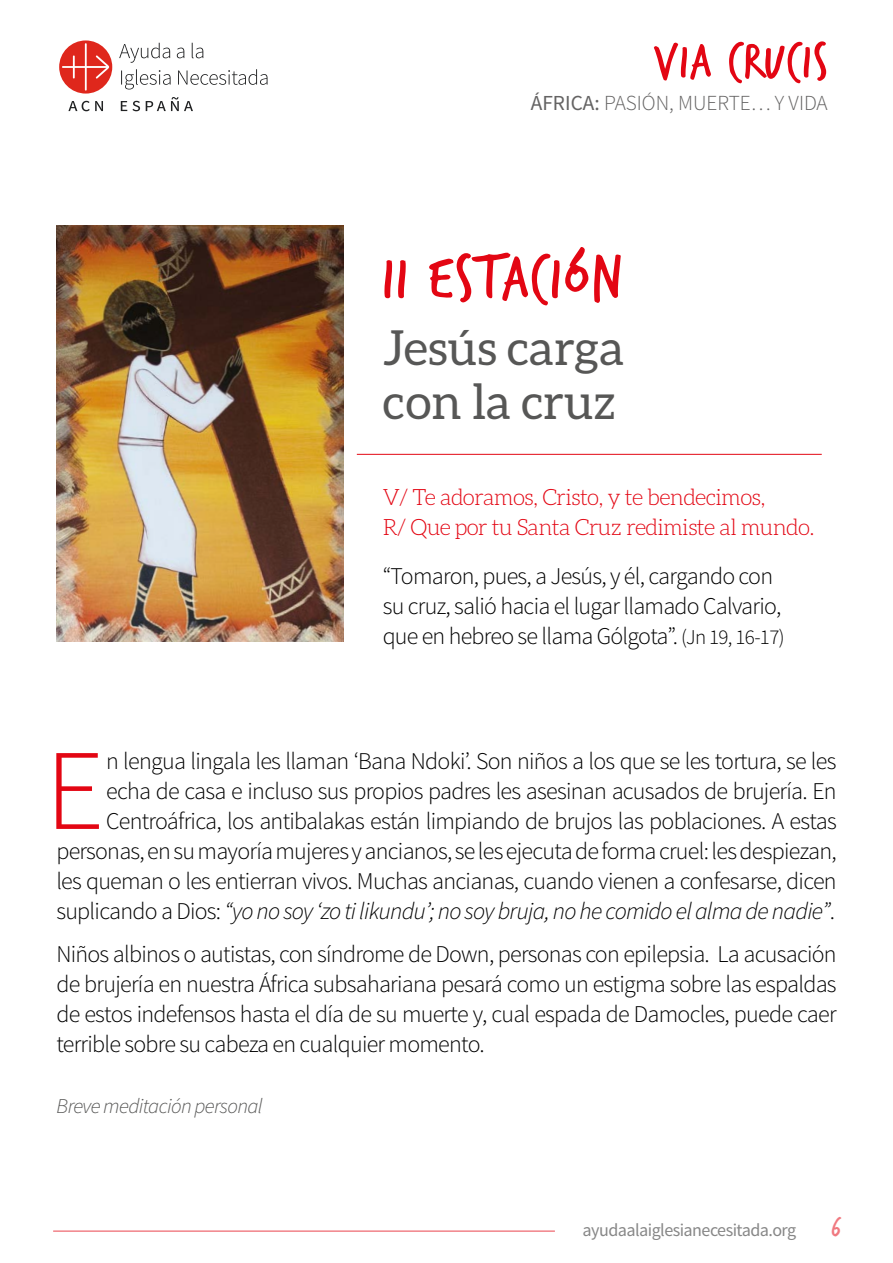
<style>
.page{position:relative;width:893px;height:1263px;background:#fff}
.page>*{position:absolute;margin:0;border:0;box-sizing:border-box;transform-origin:0 0}
.t1{font:300 115.05px "Source Sans Pro";color:#e30613}
.t2{font:64.95px "Trash Hand";letter-spacing:.04em;color:#e30613}
.t3{font:52.05px "Trash Hand";letter-spacing:.04em;color:#e30613}
.t4{font:48.45px/53.4px "Aleo";color:#575756}
.t5{font:300 24px/30px "Source Sans Pro";letter-spacing:-.03em;color:#000}
.t6{font:300 22.5px/30px "Aleo";letter-spacing:-.03em;color:#e30613}
.t7{font:300 21.45px "Source Sans Pro";color:#646363}
.t8{font:italic 300 21px "Source Sans Pro";letter-spacing:-.03em;color:#575756}
.t9{font:18px "Source Sans Pro";letter-spacing:-.03em;color:#878787}
.s1{font-weight:400}
.s2{font-size:21px}
.s3{font-style:italic}
.s4{font-family:"Trash Hand";font-size:28.5px;color:#ea444e}
</style>
<div class="page">
<svg style="left:119px;top:43px;width:149px;height:68px"></svg>
<svg style="left:68px;top:101px;width:35px;height:10px"></svg>
<svg style="left:59px;top:40px;width:53px;height:54px"></svg>
<svg style="left:62px;top:43px;width:47px;height:48px"></svg>
<hr style="left:53px;top:1231px;width:502px;height:1px;background:#ea444e">
<hr style="left:357px;top:454px;width:465px;height:1px;background:#e30613">
<img style="left:57px;top:226px;width:286px;height:415px">
<h3 class="t3" style="left:653px;top:36px;width:176px">VIA CRUCIS</h3>
<p class="t7" style="left:531px;top:90px;width:298px"><span class="s1">ÁFRICA:</span> PASIÓN, MUERTE… Y VIDA</p>
<h2 class="t2" style="left:383px;top:246px;width:241px">iI EstaCIÓN</h2>
<h3 class="t4" style="left:383px;top:321px;width:243px">Jesús carga con la cruz</h3>
<p class="t6" style="left:383px;top:482px;width:433px">V/ Te adoramos, Cristo, y te bendecimos,<br>R/ Que por tu Santa Cruz redimiste al mundo.</p>
<p class="t5" style="left:383px;top:561px;width:403px">“Tomaron, pues, a Jesús, y él, cargando con su cruz, salió hacia el lugar llamado Calvario, que en hebreo se llama Gólgota”. <span class="s2">(Jn 19, 16-17)</span></p>
<p class="t5" style="left:56px;top:746px;width:782px;text-align:right">n lengua lingala les llaman ‘Bana Ndoki’. Son niños a los que se les tortura, se les echa de casa e incluso sus propios padres les asesinan acusados de brujería. En Centroáfrica, los antibalakas están limpiando de brujos las poblaciones. A estas personas, en su mayoría mujeres y ancianos, se les ejecuta de forma cruel: les despiezan, les queman o les entierran vivos. Muchas ancianas, cuando vienen a confesarse, dicen suplicando a Dios: <span class="s3">“yo no soy ‘zo ti likundu’; no soy bruja, no he comido el alma de nadie”</span>.</p>
<p class="t5" style="left:56px;top:939px;width:782px;text-align:justify">Niños albinos o autistas, con síndrome de Down, personas con epilepsia. La acusación de brujería en nuestra África subsahariana pesará como un estigma sobre las espaldas de estos indefensos hasta el día de su muerte y, cual espada de Damocles, puede caer terrible sobre su cabeza en cualquier momento.</p>
<h1 class="t1" style="left:46px;top:721px;width:60px">E</h1>
<p class="t8" style="left:56px;top:1093px;width:208px">Breve meditación personal</p>
<p class="t9" style="left:583px;top:1218px;width:260px">ayudaalaiglesianecesitada.org <span class="s4">6</span></p>
</div>
